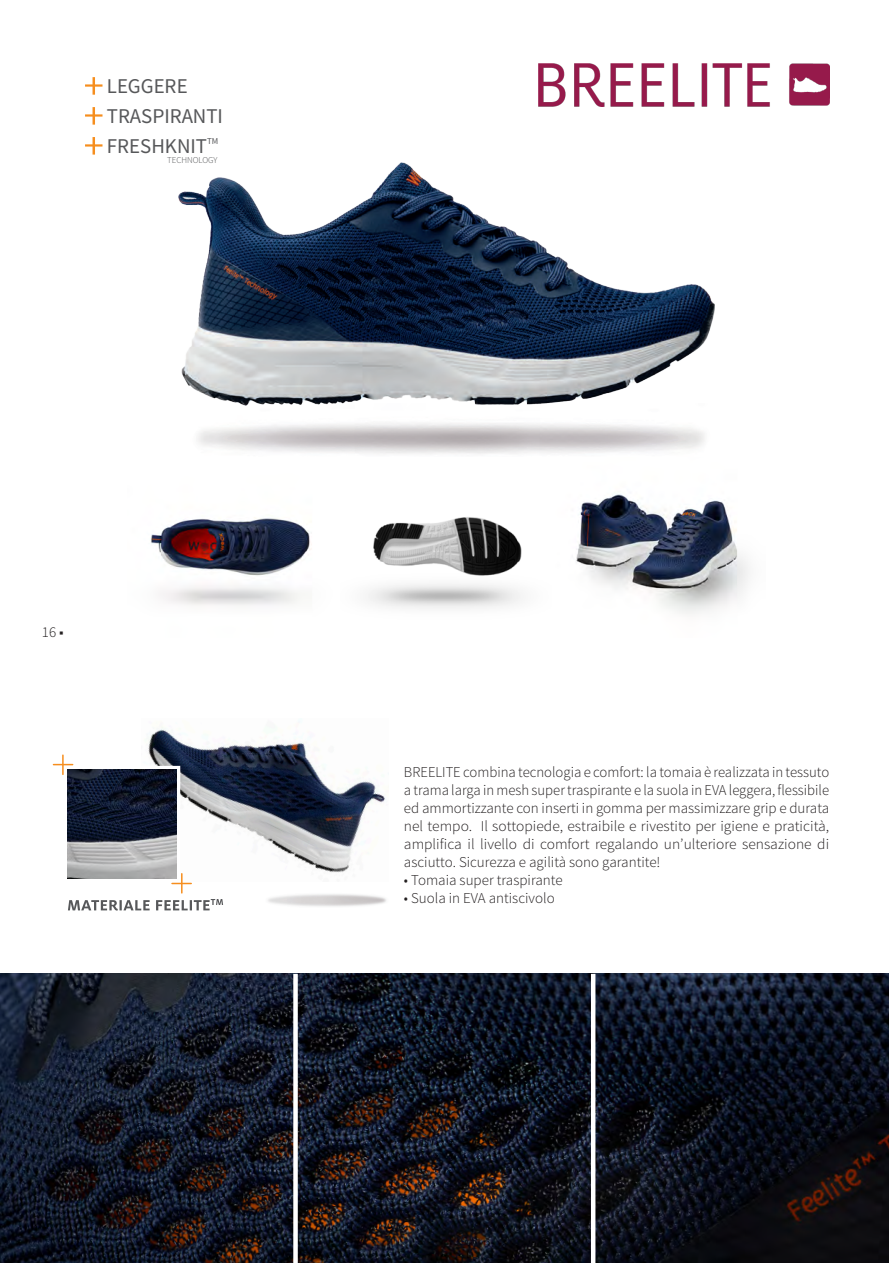
<style>
.page{position:relative;width:893px;height:1263px;background:#fff}
.page>*{position:absolute;margin:0;border:0;box-sizing:border-box;transform-origin:0 0}
.t1{font:21px "Source Sans Pro";color:#57585a}
.texto_glosario{font:300 15px/18px "Source Sans Pro";color:#231f20;text-align:justify}
.t2{font:300 9px "Source Sans Pro";color:#57585a}
.t3{font:9px "Source Sans Pro";color:#57585a}
.s1{font-weight:400}
</style>
<div class="page">
<img style="left:0;top:974px;width:889px;height:289px">
<img style="left:151px;top:494px;width:598px;height:120px">
<svg style="left:85px;top:77px;width:17px;height:18px"></svg>
<svg style="left:85px;top:107px;width:17px;height:18px"></svg>
<div style="left:293px;top:974px;width:5px;height:289px;background:#fff"></div>
<hr style="left:591px;top:974px;width:4px;height:289px;background:#fff">
<img style="left:148px;top:726px;width:238px;height:147px">
<svg style="left:53px;top:755px;width:138px;height:138px"></svg>
<img style="left:68px;top:770px;width:109px;height:108px">
<svg style="left:68px;top:899px;width:155px;height:11px"></svg>
<svg style="left:85px;top:137px;width:17px;height:18px"></svg>
<img style="left:179px;top:163px;width:535px;height:242px">
<img style="left:538px;top:64px;width:291px;height:42px">
<p class="t1" style="left:107px;top:73px;width:82px">LEGGERE</p>
<p class="t1" style="left:107px;top:103px;width:118px">TRASPIRANTI</p>
<p class="t1" style="left:107px;top:133px;width:102px">FRESHKNIT</p>
<p class="t3" style="left:207px;top:136px;width:13px">TM</p>
<p class="t2" style="left:167px;top:154px;width:52px">TECHNOLOGY</p>
<p class="texto_glosario" style="left:42px;top:623px;width:23px">16 <span class="s1">■</span></p>
<p class="texto_glosario" style="left:404px;top:763px;width:427px">BREELITE combina tecnologia e comfort: la tomaia è realizzata in tessuto a trama larga in mesh super traspirante e la suola in EVA leggera, flessibile ed ammortizzante con inserti in gomma per massimizzare grip e durata nel tempo. Il sottopiede, estraibile e rivestito per igiene e praticità, amplifica il livello di comfort regalando un’ulteriore sensazione di asciutto. Sicurezza e agilità sono garantite!</p>
<p class="texto_glosario" style="left:404px;top:871px;width:160px">• Tomaia super traspirante</p>
<p class="texto_glosario" style="left:404px;top:889px;width:152px">• Suola in EVA antiscivolo</p>
</div>
